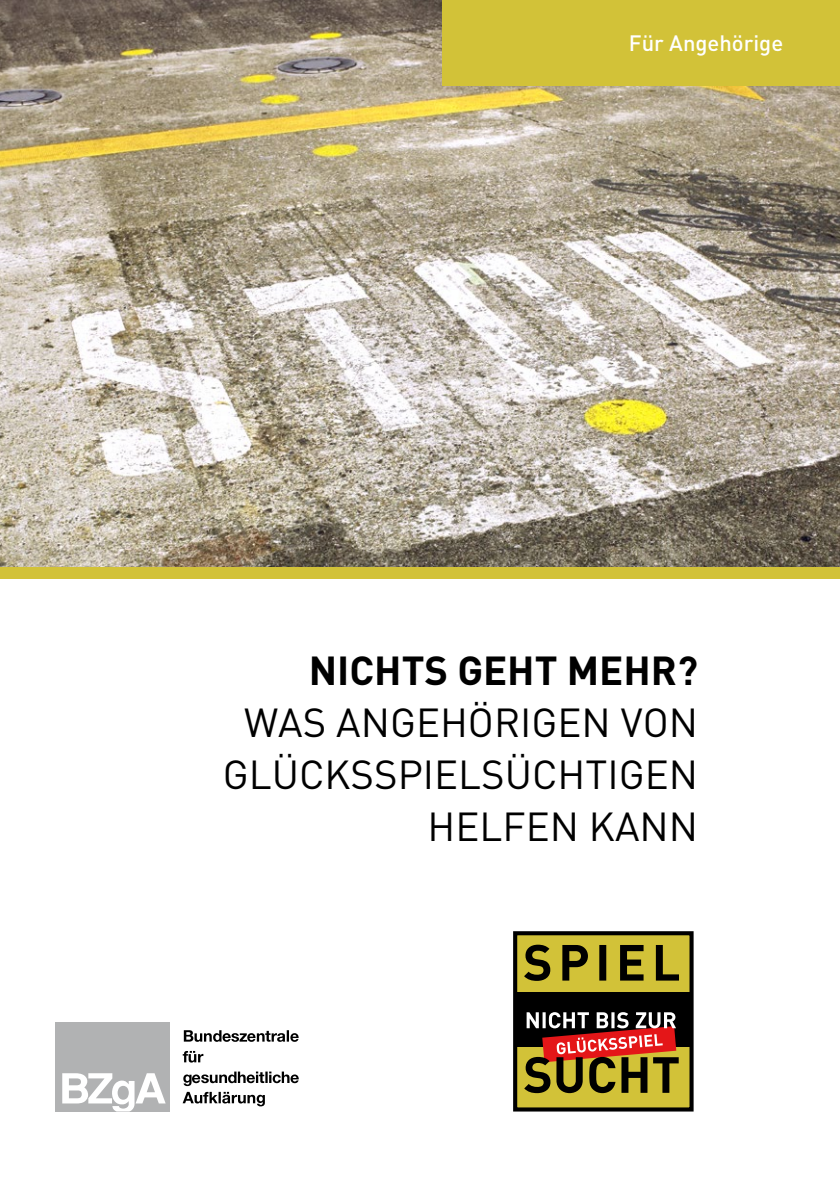
<style>
.page{position:relative;width:840px;height:1191px;background:#fff}
.page>*{position:absolute;margin:0;border:0;box-sizing:border-box;transform-origin:0 0}
.t1{font:40px/52px "DIN";color:#000;text-align:right}
.t2{font:700 40px "DIN";color:#000}
.t3{font:500 22px "DIN";color:#fff}
</style>
<div class="page">
<img style="left:0;top:0;width:839px;height:567px">
<div style="left:0;top:567px;width:839px;height:11px;background:#d2c238"></div>
<div style="left:442px;top:0;width:397px;height:85px;background:#d2c238"></div>
<div style="left:514px;top:933px;width:175px;height:175px;background:#d2c238"></div>
<div style="left:514px;top:992px;width:176px;height:54px;background:#000"></div>
<div style="left:513px;top:931px;width:180px;height:180px;border:4px solid #000"></div>
<svg style="left:524px;top:944px;width:154px;height:37px"></svg>
<svg style="left:524px;top:1012px;width:154px;height:81px"></svg>
<svg style="left:182px;top:1030px;width:116px;height:76px"></svg>
<div style="left:55px;top:1022px;width:115px;height:89px;background:#b1b2b3"></div>
<svg style="left:62px;top:1073px;width:103px;height:38px"></svg>
<p class="t3" style="left:628px;top:28px;width:156px">Für Angehörige</p>
<p class="t2" style="left:308px;top:643px;width:390px">NICHTS GEHT MEHR?</p>
<p class="t1" style="left:223px;top:697px;width:476px">WAS ANGEHÖRIGEN VON<br>GLÜCKSSPIELSÜCHTIGEN<br>HELFEN KANN</p>
</div>
